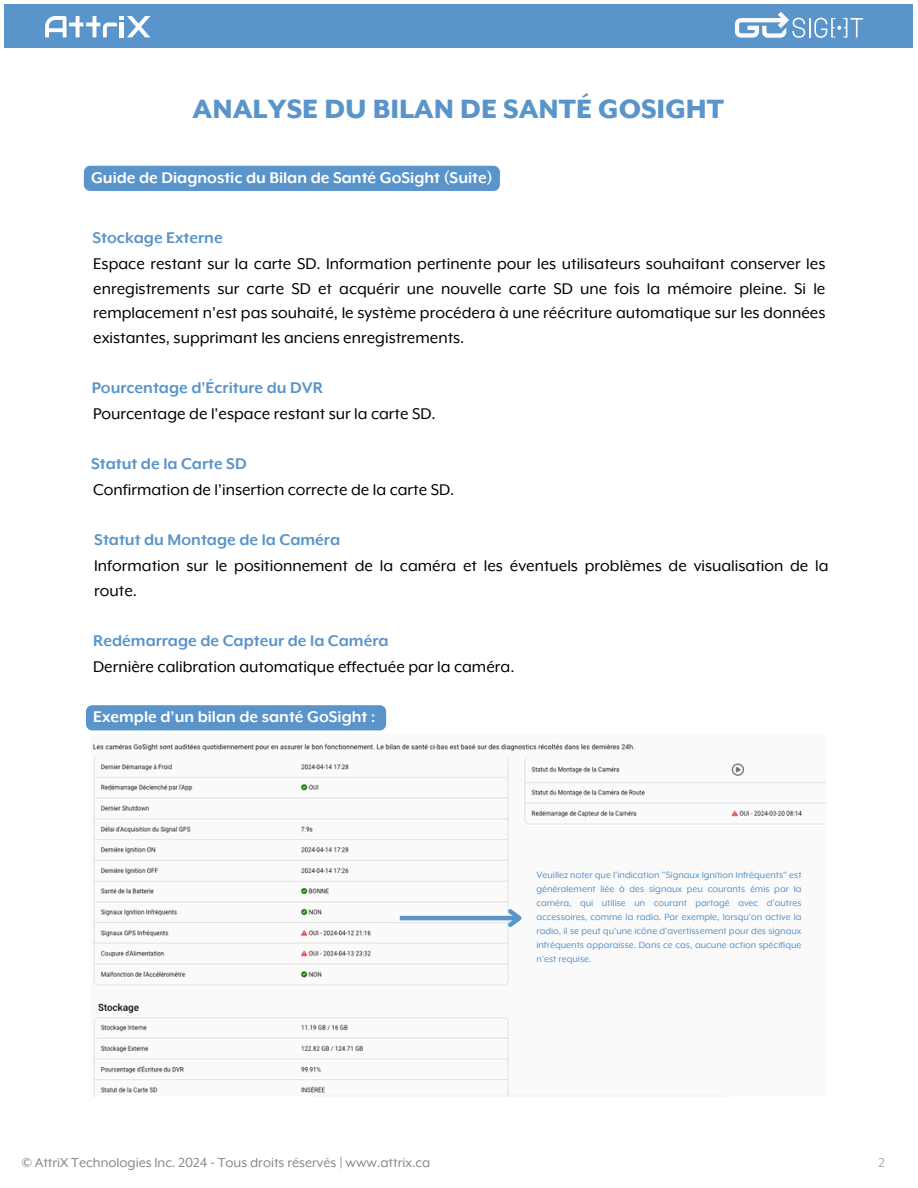
<style>
.page{position:relative;width:918px;height:1188px;background:#fff}
.page>*{position:absolute;margin:0;border:0;box-sizing:border-box;transform-origin:0 0}
.t1{font:800 30.75px "Mr Eaves XL Mod OT";color:#5994ca}
.t2{font:18px/24.8px "Mr Eaves XL Mod OT";color:#000;text-align:justify}
.t3{font:700 18px "Mr Eaves XL Mod OT";color:#5994ca}
.t4{font:700 18px "Mr Eaves XL Mod OT";color:#fff}
.t5{font:15px "Mr Eaves XL Mod OT";color:#888}
.t6{font:15px "Mr Eaves XL Mod OT";color:#aeaeae}
.t7{font:10.5px/14px "Mr Eaves XL Mod OT";color:#5994ca;text-align:justify}
</style>
<div class="page">
<div style="left:4px;top:5px;width:909px;height:43px;background:#5994ca"></div>
<svg style="left:45px;top:16px;width:105px;height:21px"></svg>
<svg style="left:735px;top:12px;width:70px;height:26px"></svg>
<hr style="left:809px;top:18px;width:2px;height:20px;background:#fafafa">
<svg style="left:814px;top:18px;width:49px;height:20px"></svg>
<div style="left:84px;top:166px;width:416px;height:25px;background:#5994ca"></div>
<div style="left:86px;top:705px;width:300px;height:25px;background:#5994ca;border-radius:6px"></div>
<img style="left:92px;top:743px;width:734px;height:353px">
<hr style="left:400px;top:916px;width:119px;height:4px;background:#5994ca">
<svg style="left:504px;top:901px;width:24px;height:30px"></svg>
<h1 class="t1" style="left:193px;top:95px;width:533px">ANALYSE DU BILAN DE SANTÉ GOSIGHT</h1>
<h2 class="t4" style="left:91px;top:169px;width:403px">Guide de Diagnostic du Bilan de Santé GoSight (Suite)</h2>
<h2 class="t3" style="left:92px;top:230px;width:132px">Stockage Externe</h2>
<h2 class="t2" style="left:93px;top:252px;width:734px">Espace restant sur la carte SD. Information pertinente pour les utilisateurs souhaitant conserver les enregistrements sur carte SD et acquérir une nouvelle carte SD une fois la mémoire pleine. Si le remplacement n'est pas souhaité, le système procédera à une réécriture automatique sur les données existantes, supprimant les anciens enregistrements.</h2>
<h2 class="t3" style="left:92px;top:380px;width:233px">Pourcentage d'Écriture du DVR</h2>
<h2 class="t2" style="left:93px;top:402px;width:344px">Pourcentage de l'espace restant sur la carte SD.</h2>
<h2 class="t3" style="left:91px;top:456px;width:157px">Statut de la Carte SD</h2>
<h2 class="t2" style="left:93px;top:478px;width:363px">Confirmation de l'insertion correcte de la carte SD.</h2>
<h2 class="t3" style="left:94px;top:532px;width:247px">Statut du Montage de la Caméra</h2>
<h2 class="t2" style="left:94px;top:554px;width:736px">Information sur le positionnement de la caméra et les éventuels problèmes de visualisation de la route.</h2>
<h2 class="t3" style="left:93px;top:633px;width:297px">Redémarrage de Capteur de la Caméra</h2>
<h2 class="t2" style="left:93px;top:655px;width:423px">Dernière calibration automatique effectuée par la caméra.</h2>
<p class="t4" style="left:93px;top:709px;width:284px">Exemple d’un bilan de santé GoSight :</p>
<p class="t7" style="left:536px;top:868px;width:267px">Veuillez noter que l'indication "Signaux Ignition Infréquents" est généralement liée à des signaux peu courants émis par la caméra, qui utilise un courant partagé avec d'autres accessoires, comme la radio. Par exemple, lorsqu'on active la radio, il se peut qu'une icône d'avertissement pour des signaux infréquents apparaisse. Dans ce cas, aucune action spécifique n'est requise.</p>
<p class="t5" style="left:22px;top:1156px;width:410px">© AttriX Technologies Inc. 2024 - Tous droits réservés | www.attrix.ca</p>
<h2 class="t6" style="left:879px;top:1156px;width:8px">2</h2>
</div>
